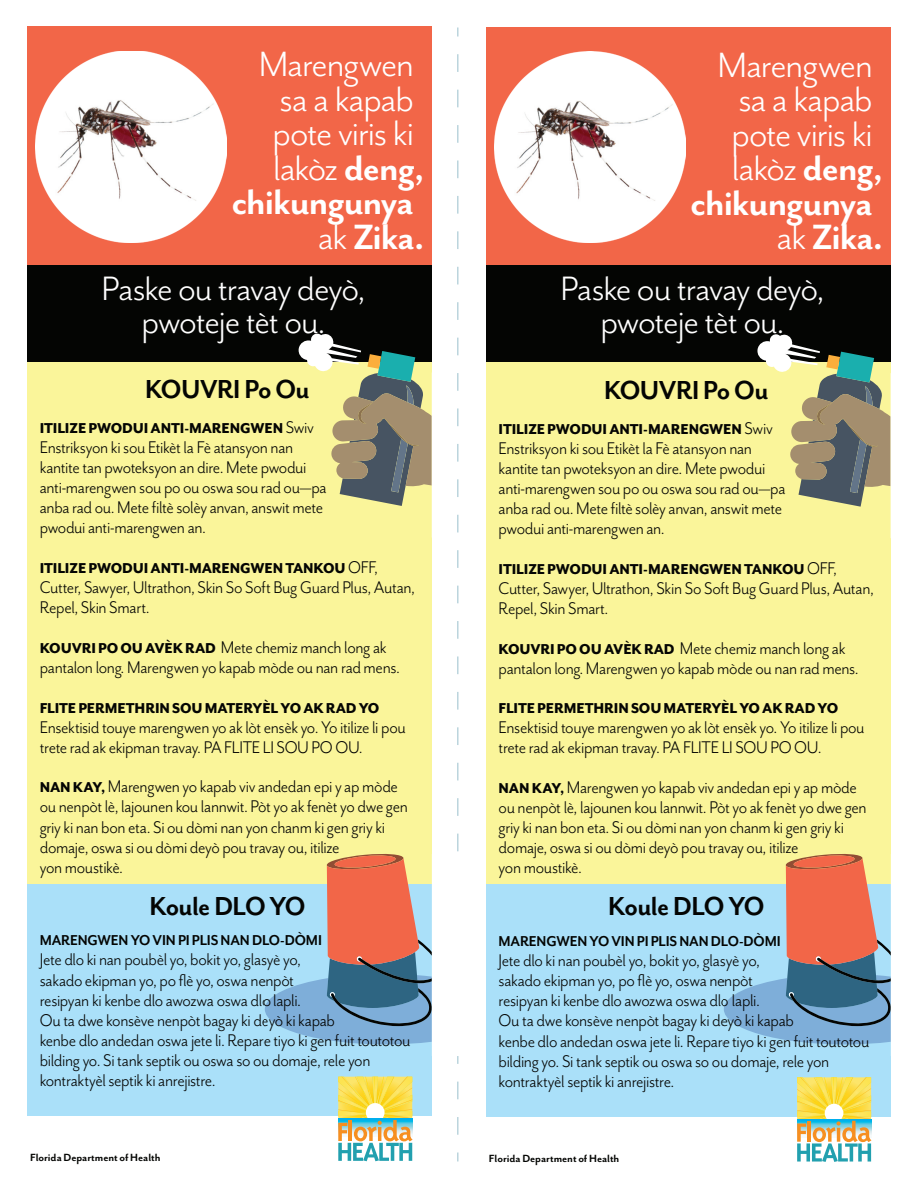
<style>
.page{position:relative;width:918px;height:1188px;background:#fff}
.page>*{position:absolute;margin:0;border:0;box-sizing:border-box;transform-origin:0 0}
.t1{font:40.5px/34.5px "Mr Eaves San OT";letter-spacing:-.025em;color:#fff;text-align:right}
.t2{font:39px/33px "Mr Eaves San OT";letter-spacing:-.03em;color:#fff;text-align:center}
.t3{font:700 30px "Mr Eaves San OT";letter-spacing:-.02em;color:#040503;scale:.95 1}
.t4{font:19.5px/20.1px "Mr Eaves San OT";letter-spacing:-.02em;color:#040503;scale:.95 1}
.t5{font:800 16.5px "Mr Eaves San OT";letter-spacing:-.01em;color:#040503;scale:.95 1}
.t6{font:700 16.5px "Mr Eaves San OT";letter-spacing:-.01em;color:#040503;scale:.94 1}
.t7{font:700 12px "Mr Eaves San OT";color:#040503}
.s1{font-weight:700}
.s2{font-weight:400;font-size:19.5px}
.s3{font-weight:800;font-size:16.5px}
</style>
<div class="page">
<div style="left:27px;top:878px;width:405px;height:238px;background:#aae0f9"></div>
<div style="left:27px;top:27px;width:405px;height:248px;background:#f26648"></div>
<div style="left:27px;top:357px;width:405px;height:526px;background:#faf59a"></div>
<div style="left:27px;top:265px;width:405px;height:96px;background:#040503"></div>
<img style="left:36px;top:51px;width:191px;height:191px">
<svg style="left:457px;top:28px;width:2px;height:9px"></svg>
<div style="left:486px;top:879px;width:405px;height:237px;background:#aae0f9"></div>
<div style="left:486px;top:28px;width:405px;height:248px;background:#f26648"></div>
<div style="left:486px;top:358px;width:405px;height:526px;background:#faf59a"></div>
<div style="left:486px;top:265px;width:405px;height:97px;background:#040503"></div>
<svg style="left:797px;top:1077px;width:74px;height:85px;background:#cfd287"></svg>
<img style="left:495px;top:52px;width:191px;height:191px">
<svg style="left:757px;top:334px;width:134px;height:204px"></svg>
<svg style="left:265px;top:54px;width:194px;height:1107px"></svg>
<svg style="left:724px;top:854px;width:167px;height:202px"></svg>
<h1 class="t1" style="left:231px;top:47px;width:194px">Marengwen sa a kapab pote viris ki lakòz <span class="s1">deng, chikungunya </span>ak <span class="s1">Zika.</span></h1>
<h2 class="t2" style="left:102px;top:272px;width:266px">Paske ou travay deyò, pwoteje tèt ou.</h2>
<h3 class="t3" style="left:145px;top:373px;width:175px">KOUVRI Po Ou</h3>
<p class="t5" style="left:40px;top:419px;width:290px">ITILIZE PWODUI ANTI-MARENGWEN <span class="s2">Swiv</span></p>
<p class="t4" style="left:40px;top:437px;width:304px">Enstriksyon ki sou Etikèt la Fè atansyon nan kantite tan pwoteksyon an dire. Mete pwodui anti-marengwen sou po ou oswa sou rad ou—pa anba rad ou. Mete filtè solèy anvan, answit mete pwodui anti-marengwen an.</p>
<p class="t5" style="left:40px;top:559px;width:358px">ITILIZE PWODUI ANTI-MARENGWEN TANKOU <span class="s2">OFF,</span></p>
<p class="t4" style="left:40px;top:578px;width:397px">Cutter, Sawyer, Ultrathon, Skin So Soft Bug Guard Plus, Autan,<br>Repel, Skin Smart.</p>
<p class="t4" style="left:40px;top:637px;width:381px"><span class="s3">KOUVRI PO OU AVÈK RAD</span> Mete chemiz manch long ak pantalon long. Marengwen yo kapab mòde ou nan rad mens.</p>
<p class="t5" style="left:40px;top:699px;width:359px">FLITE PERMETHRIN SOU MATERYÈL YO AK RAD YO</p>
<p class="t4" style="left:40px;top:717px;width:387px">Ensektisid touye marengwen yo ak lòt ensèk yo. Yo itilize li pou trete rad ak ekipman travay. PA FLITE LI SOU PO OU.</p>
<p class="t4" style="left:40px;top:777px;width:389px"><span class="s3">NAN KAY,</span> Marengwen yo kapab viv andedan epi y ap mòde ou nenpòt lè, lajounen kou lannwit. Pòt yo ak fenèt yo dwe gen griy ki nan bon eta. Si ou dòmi nan yon chanm ki gen griy ki domaje, oswa si ou dòmi deyò pou travay ou, itilize<br>yon moustikè.</p>
<h3 class="t3" style="left:149px;top:890px;width:166px">Koule DLO YO</h3>
<p class="t6" style="left:40px;top:931px;width:302px">MARENGWEN YO VIN PI PLIS NAN DLO-DÒMI</p>
<p class="t4" style="left:40px;top:950px;width:392px">Jete dlo ki nan poubèl yo, bokit yo, glasyè yo,<br>sakado ekipman yo, po flè yo, oswa nenpòt<br>resipyan ki kenbe dlo awozwa oswa dlo lapli.<br>Ou ta dwe konsève nenpòt bagay ki deyò ki kapab<br>kenbe dlo andedan oswa jete li. Repare tiyo ki gen fuit toutotou bilding yo. Si tank septik ou oswa so ou domaje, rele yon kontraktyèl septik ki anrejistre.</p>
<p class="t7" style="left:30px;top:1151px;width:132px">Florida Department of Health</p>
<h1 class="t1" style="left:690px;top:48px;width:194px">Marengwen sa a kapab pote viris ki lakòz <span class="s1">deng, chikungunya </span>ak <span class="s1">Zika.</span></h1>
<h2 class="t2" style="left:560px;top:273px;width:266px">Paske ou travay deyò, pwoteje tèt ou.</h2>
<h3 class="t3" style="left:604px;top:373px;width:175px">KOUVRI Po Ou</h3>
<p class="t5" style="left:499px;top:420px;width:290px">ITILIZE PWODUI ANTI-MARENGWEN <span class="s2">Swiv</span></p>
<p class="t4" style="left:499px;top:438px;width:304px">Enstriksyon ki sou Etikèt la Fè atansyon nan kantite tan pwoteksyon an dire. Mete pwodui anti-marengwen sou po ou oswa sou rad ou—pa anba rad ou. Mete filtè solèy anvan, answit mete pwodui anti-marengwen an.</p>
<p class="t5" style="left:499px;top:560px;width:358px">ITILIZE PWODUI ANTI-MARENGWEN TANKOU <span class="s2">OFF,</span></p>
<p class="t4" style="left:499px;top:578px;width:397px">Cutter, Sawyer, Ultrathon, Skin So Soft Bug Guard Plus, Autan,<br>Repel, Skin Smart.</p>
<p class="t4" style="left:499px;top:638px;width:381px"><span class="s3">KOUVRI PO OU AVÈK RAD</span> Mete chemiz manch long ak pantalon long. Marengwen yo kapab mòde ou nan rad mens.</p>
<p class="t5" style="left:499px;top:699px;width:359px">FLITE PERMETHRIN SOU MATERYÈL YO AK RAD YO</p>
<p class="t4" style="left:499px;top:718px;width:387px">Ensektisid touye marengwen yo ak lòt ensèk yo. Yo itilize li pou trete rad ak ekipman travay. PA FLITE LI SOU PO OU.</p>
<p class="t4" style="left:499px;top:777px;width:389px"><span class="s3">NAN KAY,</span> Marengwen yo kapab viv andedan epi y ap mòde ou nenpòt lè, lajounen kou lannwit. Pòt yo ak fenèt yo dwe gen griy ki nan bon eta. Si ou dòmi nan yon chanm ki gen griy ki domaje, oswa si ou dòmi deyò pou travay ou, itilize<br>yon moustikè.</p>
<h3 class="t3" style="left:608px;top:890px;width:166px">Koule DLO YO</h3>
<p class="t6" style="left:499px;top:932px;width:302px">MARENGWEN YO VIN PI PLIS NAN DLO-DÒMI</p>
<p class="t4" style="left:499px;top:951px;width:392px">Jete dlo ki nan poubèl yo, bokit yo, glasyè yo,<br>sakado ekipman yo, po flè yo, oswa nenpòt<br>resipyan ki kenbe dlo awozwa oswa dlo lapli.<br>Ou ta dwe konsève nenpòt bagay ki deyò ki kapab<br>kenbe dlo andedan oswa jete li. Repare tiyo ki gen fuit toutotou bilding yo. Si tank septik ou oswa so ou domaje, rele yon kontraktyèl septik ki anrejistre.</p>
<p class="t7" style="left:489px;top:1152px;width:132px">Florida Department of Health</p>
</div>
